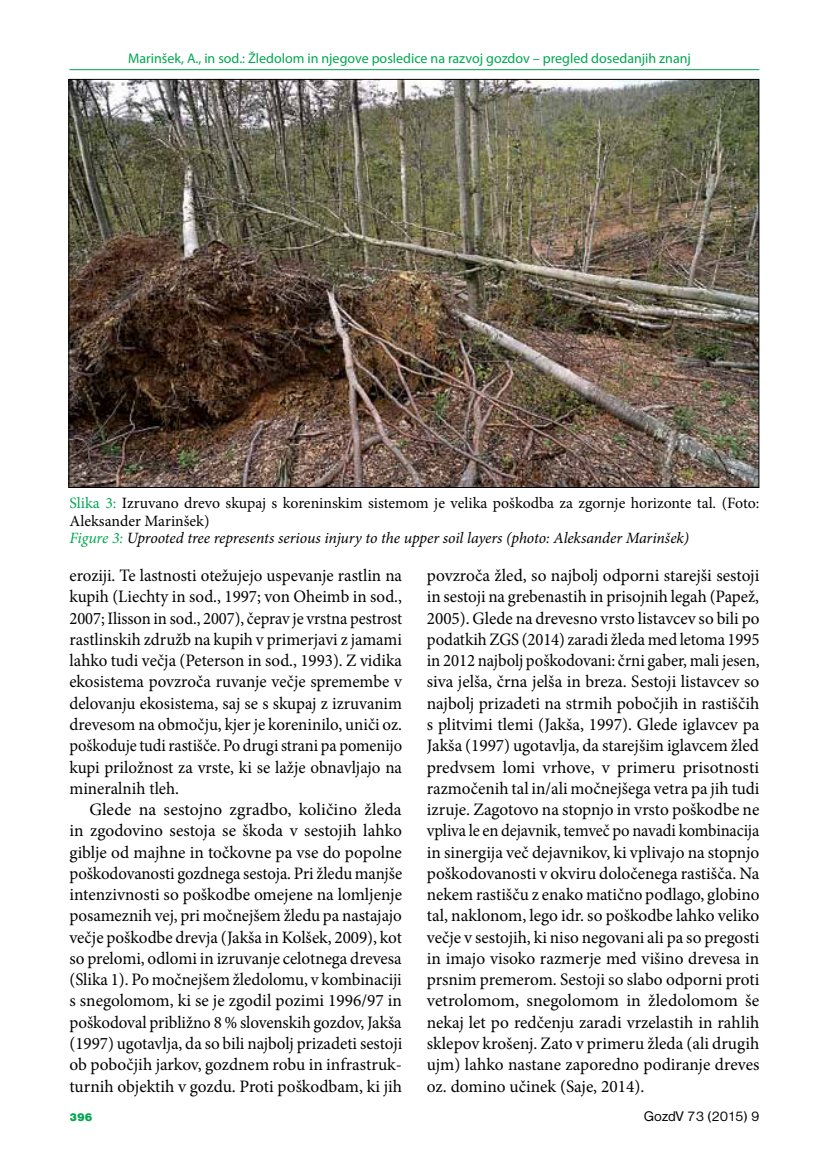
<style>
.page{position:relative;width:819px;height:1166px;background:#fff}
.page>*{position:absolute;margin:0;border:0;box-sizing:border-box;transform-origin:0 0}
.t1{font:17.5px/21.3px "Minion Pro";color:#000;text-align:justify}
.t2{font:15.75px/17.5px "Minion Pro";letter-spacing:-.005em;color:#000}
.t3{font:14.53px "Nimbus San DEE";color:#000}
.t4{font:14px "Myriad Pro";color:#00a651}
.t5{font:11.38px "Nimbus San DEE Blac";color:#00a651}
.s1{color:#00a651}
.s2{font-style:italic;color:#00a651}
.s3{font-style:italic}
</style>
<div class="page">
<hr style="left:69px;top:69px;width:690px;height:1px;background:#00a651">
<img style="left:71px;top:81px;width:686px;height:405px">
<p class="t4" style="left:128px;top:50px;width:564px">Marinšek, A., in sod.: Žledolom in njegove posledice na razvoj gozdov – pregled dosedanjih znanj</p>
<p class="t2" style="left:69px;top:495px;width:691px"><span class="s1">Slika 3:</span> Izruvano drevo skupaj s koreninskim sistemom je velika poškodba za zgornje horizonte tal. (Foto:<br>Aleksander Marinšek)<br><span class="s2">Figure 3:</span> <span class="s3">Uprooted tree represents serious injury to the upper soil layers (photo: Aleksander Marinšek)</span></p>
<p class="t1" style="left:69px;top:565px;width:334px">eroziji. Te lastnosti otežujejo uspevanje rastlin na kupih (Liechty in sod., 1997; von Oheimb in sod., 2007; Ilisson in sod., 2007), čeprav je vrstna pestrost rastlinskih združb na kupih v primerjavi z jamami lahko tudi večja (Peterson in sod., 1993). Z vidika ekosistema povzroča ruvanje večje spremembe v delovanju ekosistema, saj se s skupaj z izruvanim drevesom na območju, kjer je koreninilo, uniči oz. poškoduje tudi rastišče. Po drugi strani pa pomenijo kupi priložnost za vrste, ki se lažje obnavljajo na mineralnih tleh.</p>
<p class="t1" style="left:69px;top:799px;width:334px;text-indent:20px">Glede na sestojno zgradbo, količino žleda in zgodovino sestoja se škoda v sestojih lahko giblje od majhne in točkovne pa vse do popolne poškodovanosti gozdnega sestoja. Pri žledu manjše intenzivnosti so poškodbe omejene na lomljenje posameznih vej, pri močnejšem žledu pa nastajajo večje poškodbe drevja (Jakša in Kolšek, 2009), kot so prelomi, odlomi in izruvanje celotnega drevesa (Slika 1). Po močnejšem žledolomu, v kombinaciji s snegolomom, ki se je zgodil pozimi 1996/97 in poškodoval približno 8 % slovenskih gozdov, Jakša (1997) ugotavlja, da so bili najbolj prizadeti sestoji ob pobočjih jarkov, gozdnem robu in infrastruk&shy;turnih objektih v gozdu. Proti poškodbam, ki jih</p>
<p class="t1" style="left:427px;top:565px;width:334px">povzroča žled, so najbolj odporni starejši sestoji in sestoji na grebenastih in prisojnih legah (Papež, 2005). Glede na drevesno vrsto listavcev so bili po podatkih ZGS (2014) zaradi žleda med letoma 1995 in 2012 najbolj poškodovani: črni gaber, mali jesen, siva jelša, črna jelša in breza. Sestoji listavcev so najbolj prizadeti na strmih pobočjih in rastiščih s plitvimi tlemi (Jakša, 1997). Glede iglavcev pa Jakša (1997) ugotavlja, da starejšim iglavcem žled predvsem lomi vrhove, v primeru prisotnosti razmočenih tal in/ali močnejšega vetra pa jih tudi izruje. Zagotovo na stopnjo in vrsto poškodbe ne vpliva le en dejavnik, temveč po navadi kombinacija in sinergija več dejavnikov, ki vplivajo na stopnjo poškodovanosti v okviru določenega rastišča. Na nekem rastišču z enako matično podlago, globino tal, naklonom, lego idr. so poškodbe lahko veliko večje v sestojih, ki niso negovani ali pa so pregosti in imajo visoko razmerje med višino drevesa in prsnim premerom. Sestoji so slabo odporni proti vetrolomom, snegolomom in žledolomom še nekaj let po redčenju zaradi vrzelastih in rahlih sklepov krošenj. Zato v primeru žleda (ali drugih ujm) lahko nastane zaporedno podiranje dreves oz. domino učinek (Saje, 2014).</p>
<p class="t5" style="left:69px;top:1110px;width:25px">396</p>
<p class="t3" style="left:644px;top:1108px;width:117px">GozdV 73 (2015) 9</p>
</div>
